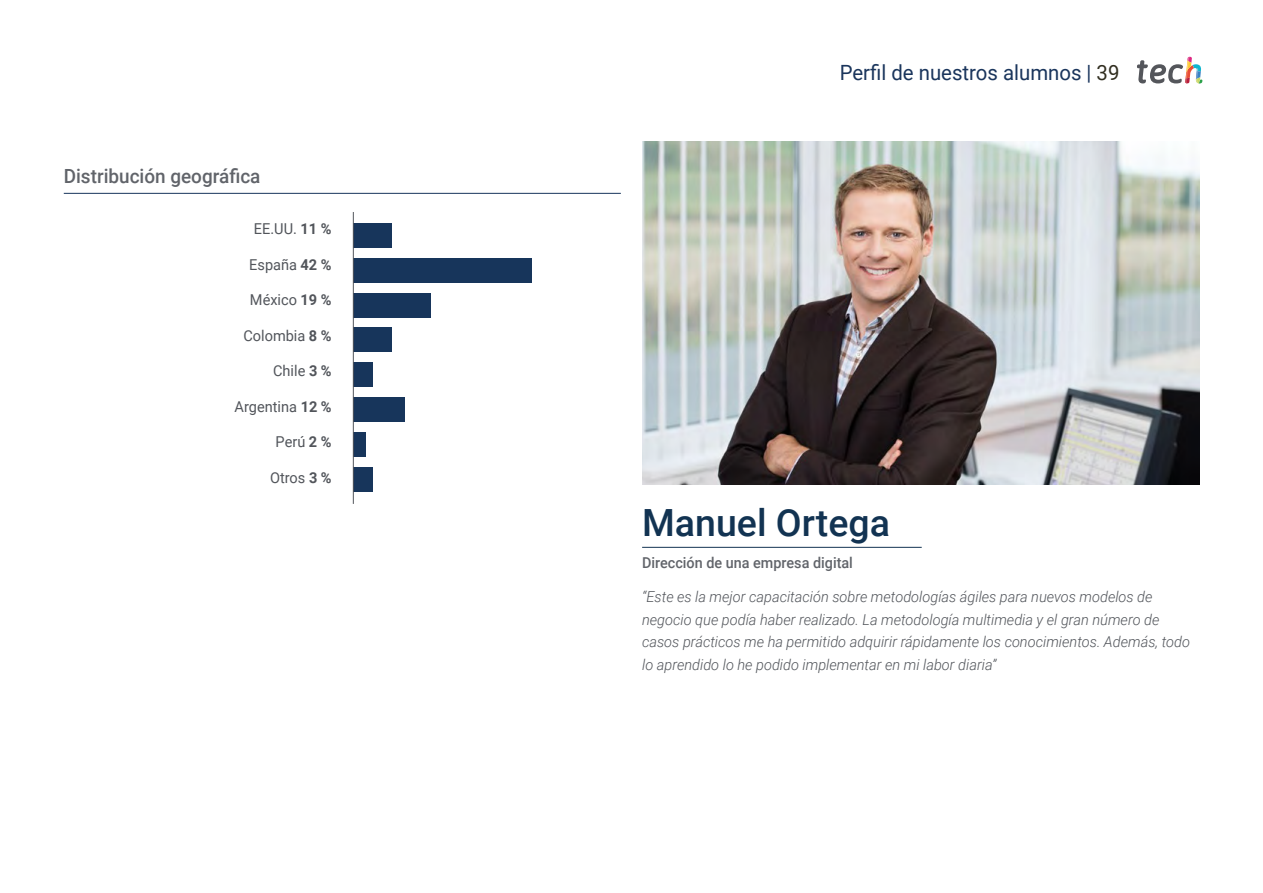
<style>
.page{position:relative;width:1263px;height:893px;background:#fff}
.page>*{position:absolute;margin:0;border:0;box-sizing:border-box;transform-origin:0 0}
.t1{font:500 37.5px "Roboto";color:#123352}
.t2{font:21px "Roboto";color:#1a355c}
.t3{font:500 19.5px "Roboto";color:#61646a}
.t4{font:italic 300 15px/22.5px "Roboto";color:#52555b}
.t5{font:15px "Roboto";color:#52555b}
.t6{font:500 15px "Roboto";color:#61646a;scale:.96 1}
.s1{font-weight:700}
.s2{color:#312e20}
</style>
<div class="page">
<svg style="left:1137px;top:57px;width:65px;height:27px"></svg>
<hr style="left:642px;top:547px;width:280px;height:1px;background:#123352">
<img style="left:642px;top:141px;width:557px;height:343px">
<hr style="left:64px;top:193px;width:557px;height:1px;background:#17355b">
<div style="left:353px;top:223px;width:39px;height:25px;background:#17355b"></div>
<div style="left:353px;top:397px;width:51px;height:25px;background:#17355b"></div>
<div style="left:353px;top:258px;width:179px;height:25px;background:#17355b"></div>
<div style="left:353px;top:432px;width:13px;height:25px;background:#17355b"></div>
<div style="left:353px;top:293px;width:77px;height:24px;background:#17355b"></div>
<div style="left:353px;top:467px;width:19px;height:24px;background:#17355b"></div>
<div style="left:353px;top:327px;width:39px;height:25px;background:#17355b"></div>
<div style="left:353px;top:362px;width:19px;height:25px;background:#17355b"></div>
<hr style="left:353px;top:212px;width:1px;height:292px;background:#52555b">
<h3 class="t3" style="left:64px;top:162px;width:198px">Distribución geográfica</h3>
<p class="t5" style="left:254px;top:218px;width:79px">EE.UU. <span class="s1">11 %</span></p>
<p class="t5" style="left:249px;top:254px;width:84px">España <span class="s1">42 %</span></p>
<p class="t5" style="left:250px;top:289px;width:83px">México <span class="s1">19 %</span></p>
<p class="t5" style="left:243px;top:325px;width:90px">Colombia <span class="s1">8 %</span></p>
<p class="t5" style="left:273px;top:360px;width:60px">Chile <span class="s1">3 %</span></p>
<p class="t5" style="left:235px;top:396px;width:99px">Argentina <span class="s1">12 %</span></p>
<p class="t5" style="left:276px;top:431px;width:58px">Perú <span class="s1">2 %</span></p>
<p class="t5" style="left:270px;top:467px;width:63px">Otros <span class="s1">3 %</span></p>
<h2 class="t2" style="left:840px;top:57px;width:281px">Perfil de nuestros alumnos | <span class="s2">39</span></h2>
<h1 class="t1" style="left:642px;top:496px;width:250px">Manuel Ortega</h1>
<p class="t6" style="left:642px;top:552px;width:221px">Dirección de una empresa digital</p>
<p class="t4" style="left:642px;top:585px;width:549px">“Este es la mejor capacitación sobre metodologías ágiles para nuevos modelos de negocio que podía haber realizado. La metodología multimedia y el gran número de casos prácticos me ha permitido adquirir rápidamente los conocimientos. Además, todo lo aprendido lo he podido implementar en mi labor diaria”</p>
</div>
